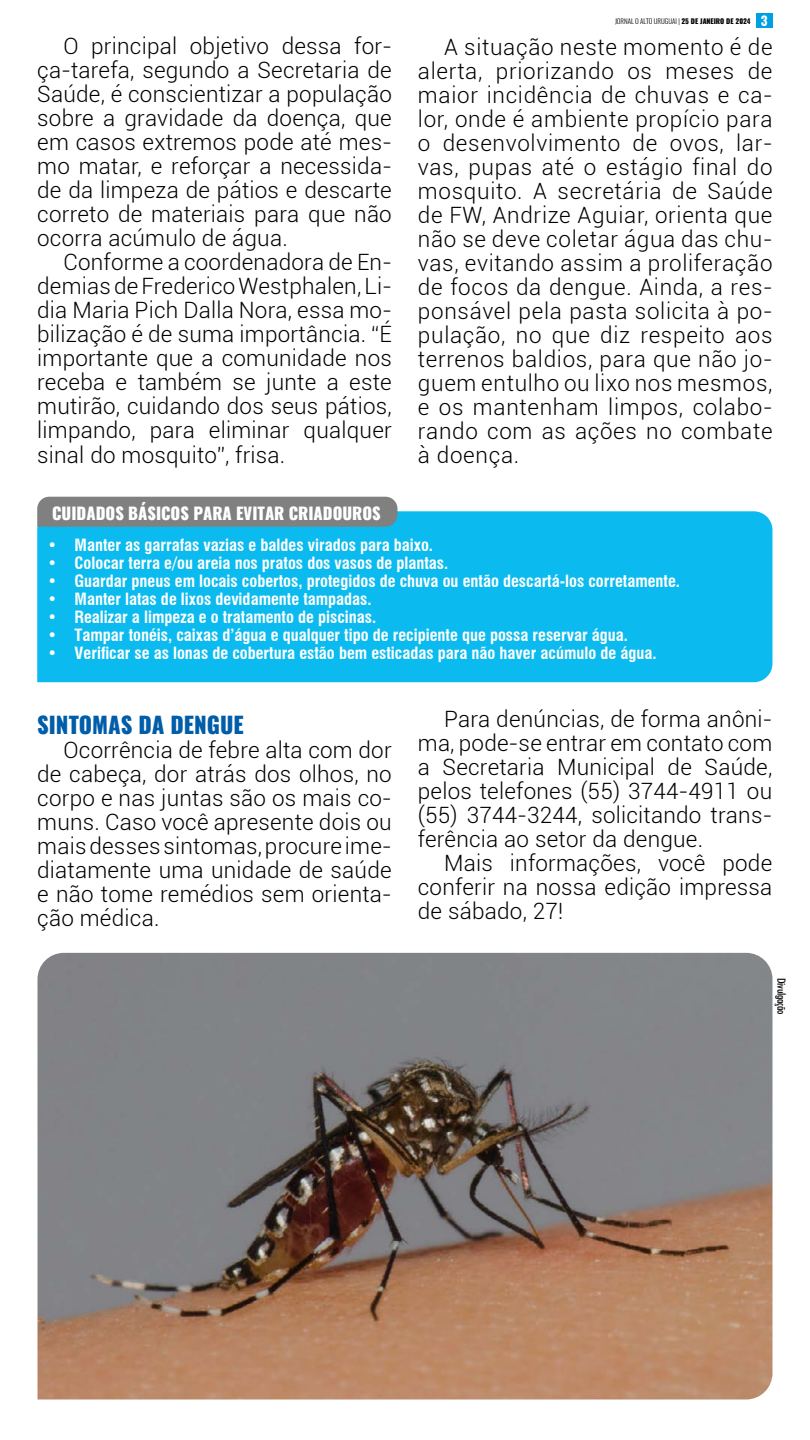
<style>
.page{position:relative;width:810px;height:1440px;background:#fff}
.page>*{position:absolute;margin:0;border:0;box-sizing:border-box;transform-origin:0 0}
.t1{font:300 22.5px/24px "Roboto";letter-spacing:.01em;color:#000;text-align:justify}
.t2{font:800 22.5px "Oswald";color:#005da9}
.t3{font:700 condensed 16.5px "Swiss 721 BT";color:#fff}
.t4{font:800 16.5px "Oswald";color:#fff}
.t5{font:500 condensed 11.25px "Futura BT";letter-spacing:-.02em;color:#000}
.t6{font:300 6.98px "Oswald";color:#000}
.s1{font-weight:800}
.s2{font-weight:700;font-size:12.9px;color:#fff}
</style>
<div class="page">
<div style="left:756px;top:13px;width:16px;height:14px;background:#009fe3"></div>
<div style="left:37px;top:511px;width:735px;height:171px;background:#0bbbef"></div>
<div style="left:37px;top:497px;width:360px;height:30px;background:#808080"></div>
<img style="left:38px;top:953px;width:734px;height:447px">
<p class="t1" style="left:37px;top:34px;width:356px;text-indent:26px">O principal objetivo dessa for&shy;ça-tarefa, segundo a Secretaria de Saúde, é conscientizar a população sobre a gravidade da doença, que em casos extremos pode até mes&shy;mo matar, e reforçar a necessida&shy;de da limpeza de pátios e descarte correto de materiais para que não ocorra acúmulo de água.</p>
<p class="t1" style="left:37px;top:250px;width:356px;text-indent:26px">Conforme a coordenadora de En&shy;demias de Frederico Westphalen, Li&shy;dia Maria Pich Dalla Nora, essa mo&shy;bilização é de suma importância. “É importante que a comunidade nos receba e também se junte a este mutirão, cuidando dos seus pátios, limpando, para eliminar qualquer sinal do mosquito”, frisa.</p>
<p class="t6" style="left:615px;top:16px;width:154px">JORNAL O ALTO URUGUAI | <span class="s1">25 DE JANEIRO DE 2024</span> <span class="s2">3</span></p>
<p class="t1" style="left:418px;top:34px;width:356px;text-indent:26px">A situação neste momento é de alerta, priorizando os meses de maior incidência de chuvas e ca&shy;lor, onde é ambiente propício para o desenvolvimento de ovos, lar&shy;vas, pupas até o estágio final do mosquito. A secretária de Saúde de FW, Andrize Aguiar, orienta que não se deve coletar água das chu&shy;vas, evitando assim a proliferação de focos da dengue. Ainda, a res&shy;ponsável pela pasta solicita à po&shy;pulação, no que diz respeito aos terrenos baldios, para que não jo&shy;guem entulho ou lixo nos mesmos, e os mantenham limpos, colabo&shy;rando com as ações no combate à doença.</p>
<p class="t4" style="left:52px;top:502px;width:330px">CUIDADOS BÁSICOS PARA EVITAR CRIADOUROS</p>
<p class="t3" style="left:48px;top:536px;width:387px">• Manter as garrafas vazias e baldes virados para baixo.</p>
<p class="t3" style="left:48px;top:554px;width:402px">• Colocar terra e/ou areia nos pratos dos vasos de plantas.</p>
<p class="t3" style="left:48px;top:572px;width:634px">• Guardar pneus em locais cobertos, protegidos de chuva ou então descartá-los corretamente.</p>
<p class="t3" style="left:48px;top:590px;width:326px">• Manter latas de lixos devidamente tampadas.</p>
<p class="t3" style="left:48px;top:608px;width:330px">• Realizar a limpeza e o tratamento de piscinas.</p>
<p class="t3" style="left:48px;top:626px;width:582px">• Tampar tonéis, caixas d’água e qualquer tipo de recipiente que possa reservar água.</p>
<p class="t3" style="left:48px;top:644px;width:610px">• Verificar se as lonas de cobertura estão bem esticadas para não haver acúmulo de água.</p>
<p class="t2" style="left:37px;top:709px;width:208px">SINTOMAS DA DENGUE</p>
<p class="t1" style="left:37px;top:738px;width:356px;text-indent:26px">Ocorrência de febre alta com dor de cabeça, dor atrás dos olhos, no corpo e nas juntas são os mais co&shy;muns. Caso você apresente dois ou mais desses sintomas, procure ime&shy;diatamente uma unidade de saúde e não tome remédios sem orienta&shy;ção médica.</p>
<p class="t1" style="left:418px;top:706px;width:356px;text-indent:26px">Para denúncias, de forma anôni&shy;ma, pode-se entrar em contato com a Secretaria Municipal de Saúde, pelos telefones (55) 3744-4911 ou (55) 3744-3244, solicitando trans&shy;ferência ao setor da dengue.</p>
<p class="t1" style="left:418px;top:850px;width:356px;text-indent:26px">Mais informações, você pode conferir na nossa edição impressa de sábado, 27!</p>
<p class="t5" style="left:788px;top:978px;width:38px;rotate:90deg">Divulgação</p>
</div>
